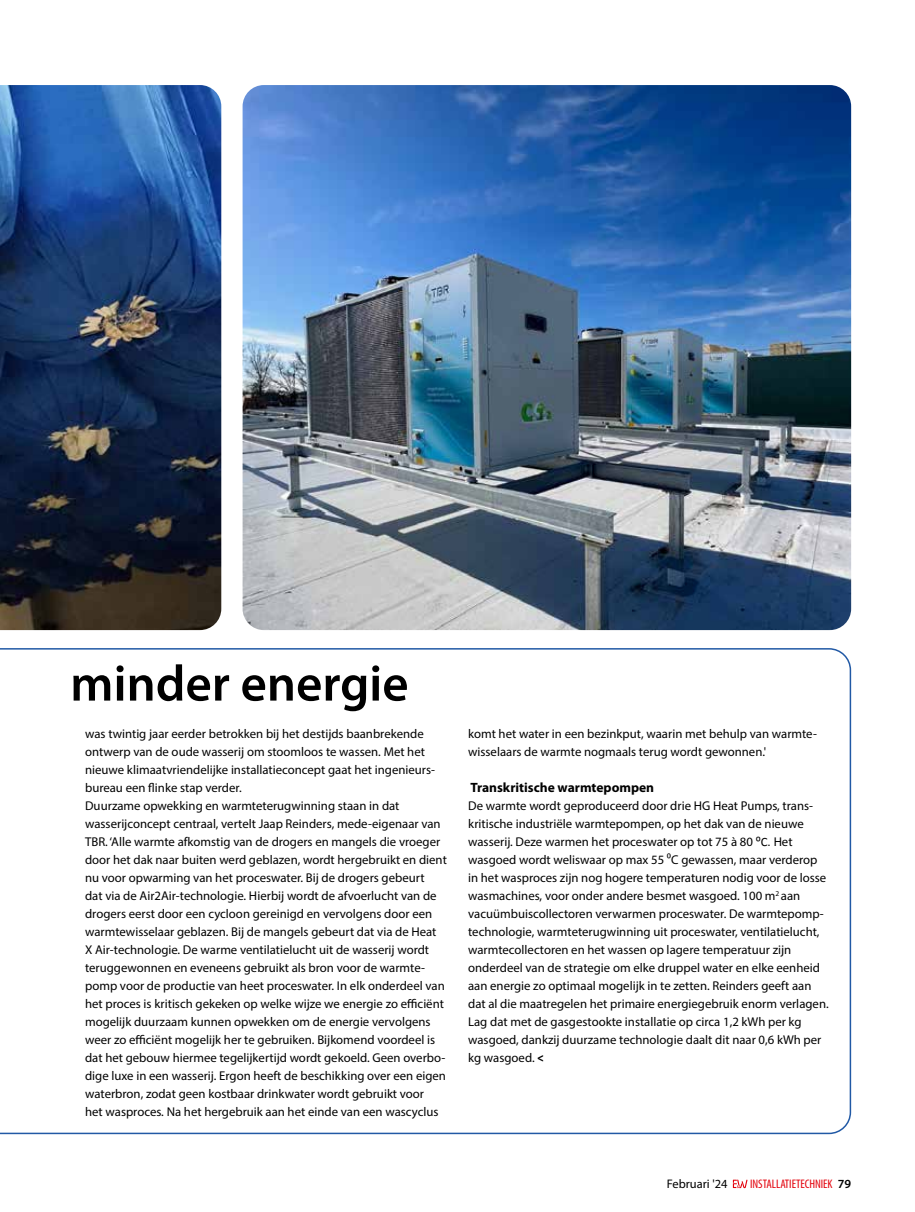
<style>
.page{position:relative;width:915px;height:1212px;background:#fff}
.page>*{position:absolute;margin:0;border:0;box-sizing:border-box;transform-origin:0 0}
.t1{font:600 51px "Myriad Pro";color:#000}
.t2{font:700 13.5px "Myriad Pro";color:#000}
.t3{font:12.75px/18px "Myriad Pro";color:#000}
.t4{font:condensed 12.45px "Myriad Pro";letter-spacing:-.005em;color:#e3000b}
.t5{font:12.45px "Myriad Pro";color:#000}
.s1{font-family:"Calibri"}
.s2{font-family:"Calibri";font-weight:700}
.s3{font-weight:600;font-stretch:normal;color:#000}
</style>
<div class="page">
<svg style="left:732px;top:1179px;width:15px;height:9px"></svg>
<svg style="left:0;top:648px;width:850px;height:486px"></svg>
<img style="left:0;top:85px;width:221px;height:545px">
<img style="left:242px;top:85px;width:608px;height:545px">
<h1 class="t1" style="left:70px;top:655px;width:340px">minder energie</h1>
<p class="t3" style="left:85px;top:725px;width:363px">was twintig jaar eerder betrokken bij het destijds baanbrekende ontwerp van de oude wasserij om stoomloos te wassen. Met het nieuwe klimaatvriendelijke installatieconcept gaat het ingenieurs&shy;bureau een flinke stap verder.<br>Duurzame opwekking en warmteterugwinning staan in dat wasserijconcept centraal, vertelt Jaap Reinders, mede-eigenaar van TBR. ‘Alle warmte afkomstig van de drogers en mangels die vroeger door het dak naar buiten werd geblazen, wordt hergebruikt en dient nu voor opwarming van het proceswater. Bij de drogers gebeurt<br>dat via de Air2Air-technologie. Hierbij wordt de afvoerlucht van de drogers eerst door een cycloon gereinigd en vervolgens door een warmtewisselaar geblazen. Bij de mangels gebeurt dat via de Heat X Air-technologie. De warme ventilatielucht uit de wasserij wordt teruggewonnen en eveneens gebruikt als bron voor de warmte&shy;pomp voor de productie van heet proceswater. In elk onderdeel van het proces is kritisch gekeken op welke wijze we energie zo efficiënt mogelijk duurzaam kunnen opwekken om de energie vervolgens weer zo efficiënt mogelijk her te gebruiken. Bijkomend voordeel is dat het gebouw hiermee tegelijkertijd wordt gekoeld. Geen overbo&shy;dige luxe in een wasserij. Ergon heeft de beschikking over een eigen waterbron, zodat geen kostbaar drinkwater wordt gebruikt voor<br>het wasproces. Na het hergebruik aan het einde van een wascyclus</p>
<p class="t3" style="left:468px;top:725px;width:350px">komt het water in een bezinkput, waarin met behulp van warmte&shy;wisselaars de warmte nogmaals terug wordt gewonnen.'</p>
<p class="t2" style="left:470px;top:780px;width:185px">Transkritische warmtepompen</p>
<p class="t3" style="left:468px;top:797px;width:362px">De warmte wordt geproduceerd door drie HG Heat Pumps, trans&shy;kritische industriële warmtepompen, op het dak van de nieuwe wasserij. Deze warmen het proceswater op tot 75 à 80 <span class="s1">⁰C.</span> Het wasgoed wordt weliswaar op max 55 ⁰C gewassen, maar verderop in het wasproces zijn nog hogere temperaturen nodig voor de losse wasmachines, voor onder andere besmet wasgoed. 100 m<sup>2</sup> aan vacuümbuiscollectoren verwarmen proceswater. De warmtepomp&shy;technologie, warmteterugwinning uit proceswater, ventilatielucht, warmtecollectoren en het wassen op lagere temperatuur zijn onderdeel van de strategie om elke druppel water en elke eenheid aan energie zo optimaal mogelijk in te zetten. Reinders geeft aan dat al die maatregelen het primaire energiegebruik enorm verlagen.<br>Lag dat met de gasgestookte installatie op circa 1,2 kWh per kg wasgoed, dankzij duurzame technologie daalt dit naar 0,6 kWh per kg wasgoed. <span class="s2">&lt;</span></p>
<p class="t5" style="left:666px;top:1176px;width:62px">Februari '24</p>
<p class="t4" style="left:749px;top:1176px;width:102px">INSTALLATIETECHNIEK <span class="s3">79</span></p>
</div>
